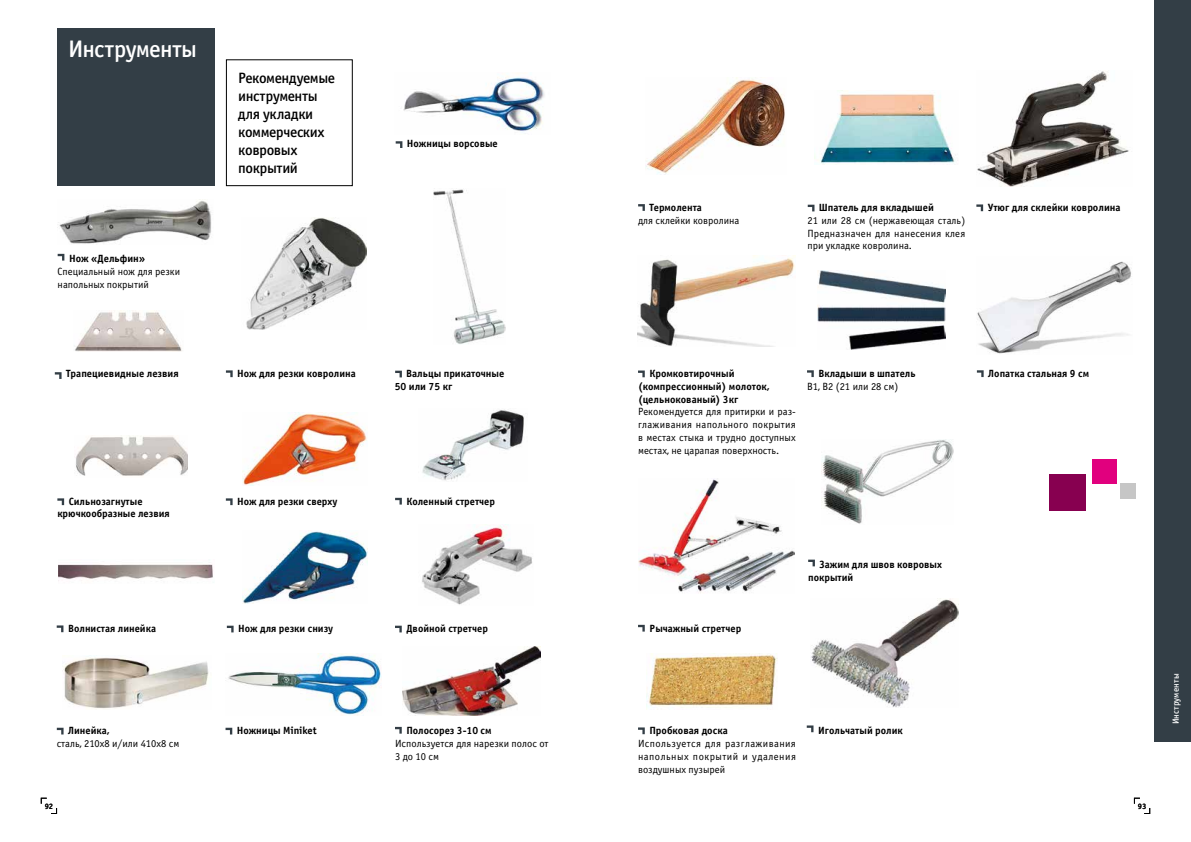
<style>
.page{position:relative;width:1191px;height:842px;background:#fff}
.page>*{position:absolute;margin:0;border:0;box-sizing:border-box;transform-origin:0 0}
.t1{font:24px "Officina Sans Medium ITC";letter-spacing:-.025em;color:#fff}
.t2{font:15px/18px "Officina Sans Medium ITC";letter-spacing:-.025em;color:#000}
.t3{font:10.5px/12.8px "Officina Sans Bold ITC";color:#000}
.t4{font:10.5px/12.8px "Officina Sans Book ITC";color:#000;text-align:justify}
.t5{font:9px "Officina Sans Medium ITC";letter-spacing:.015em;color:#fff}
.t6{font:8px "Officina Sans Medium ITC";color:#000}
</style>
<div class="page">
<svg style="left:41px;top:798px;width:16px;height:16px"></svg>
<svg style="left:1134px;top:798px;width:16px;height:16px"></svg>
<div style="left:226px;top:59px;width:127px;height:127px;border:1px solid #000"></div>
<div style="left:57px;top:28px;width:157px;height:158px;background:#333e46"></div>
<img style="left:58px;top:199px;width:153px;height:45px">
<svg style="left:58px;top:254px;width:6px;height:7px"></svg>
<img style="left:74px;top:310px;width:108px;height:42px">
<img style="left:75px;top:435px;width:113px;height:41px">
<svg style="left:55px;top:372px;width:7px;height:7px"></svg>
<svg style="left:57px;top:498px;width:7px;height:7px"></svg>
<svg style="left:226px;top:498px;width:7px;height:7px"></svg>
<svg style="left:395px;top:727px;width:7px;height:7px"></svg>
<svg style="left:226px;top:370px;width:7px;height:7px"></svg>
<img style="left:246px;top:217px;width:120px;height:113px">
<img style="left:242px;top:412px;width:125px;height:73px">
<img style="left:242px;top:531px;width:125px;height:72px">
<svg style="left:57px;top:625px;width:6px;height:7px"></svg>
<svg style="left:227px;top:626px;width:7px;height:6px"></svg>
<svg style="left:395px;top:498px;width:7px;height:7px"></svg>
<img style="left:58px;top:564px;width:155px;height:17px">
<img style="left:63px;top:655px;width:146px;height:54px">
<svg style="left:57px;top:728px;width:7px;height:6px"></svg>
<svg style="left:225px;top:728px;width:7px;height:6px"></svg>
<svg style="left:395px;top:626px;width:7px;height:6px"></svg>
<svg style="left:638px;top:625px;width:7px;height:7px"></svg>
<svg style="left:808px;top:560px;width:7px;height:6px"></svg>
<svg style="left:806px;top:725px;width:7px;height:7px"></svg>
<svg style="left:396px;top:141px;width:6px;height:7px"></svg>
<svg style="left:638px;top:204px;width:7px;height:7px"></svg>
<img style="left:228px;top:653px;width:153px;height:62px">
<img style="left:403px;top:76px;width:142px;height:58px">
<img style="left:814px;top:90px;width:144px;height:74px">
<svg style="left:807px;top:205px;width:7px;height:6px"></svg>
<svg style="left:976px;top:204px;width:7px;height:7px"></svg>
<img style="left:637px;top:256px;width:158px;height:90px">
<svg style="left:638px;top:370px;width:7px;height:7px"></svg>
<svg style="left:638px;top:727px;width:7px;height:7px"></svg>
<img style="left:646px;top:653px;width:131px;height:55px">
<img style="left:638px;top:478px;width:156px;height:115px">
<img style="left:646px;top:78px;width:139px;height:96px">
<img style="left:422px;top:409px;width:102px;height:72px">
<img style="left:422px;top:524px;width:110px;height:81px">
<img style="left:403px;top:647px;width:138px;height:68px">
<img style="left:434px;top:189px;width:71px;height:155px">
<svg style="left:395px;top:371px;width:7px;height:6px"></svg>
<svg style="left:807px;top:370px;width:6px;height:7px"></svg>
<svg style="left:977px;top:370px;width:6px;height:7px"></svg>
<img style="left:817px;top:271px;width:128px;height:78px">
<img style="left:821px;top:439px;width:133px;height:85px">
<img style="left:811px;top:598px;width:147px;height:109px">
<img style="left:977px;top:71px;width:152px;height:115px">
<div style="left:1049px;top:474px;width:36px;height:36px;background:#870050"></div>
<div style="left:1092px;top:459px;width:24px;height:24px;background:#e1007e"></div>
<div style="left:1120px;top:483px;width:15px;height:16px;background:#c6c6c6"></div>
<img style="left:977px;top:261px;width:155px;height:93px">
<div style="left:1154px;top:0;width:37px;height:741px;background:#333e46"></div>
<h1 class="t1" style="left:68px;top:35px;width:131px">Инструменты</h1>
<p class="t3" style="left:58px;top:252px;width:89px">Н ож «Дельфин»</p>
<p class="t4" style="left:58px;top:265px;width:124px">Специальный нож для резки напольных покрытий</p>
<h2 class="t2" style="left:238px;top:69px;width:98px">Рекомендуемые инструменты для укладки коммерческих ковровых покрытий</h2>
<p class="t3" style="left:407px;top:137px;width:92px">Н ожницы ворсовые</p>
<p class="t3" style="left:649px;top:201px;width:54px">Термолента</p>
<p class="t4" style="left:638px;top:214px;width:103px">для склейки ковролина</p>
<p class="t3" style="left:819px;top:201px;width:117px">Шпатель для вкладышей</p>
<p class="t4" style="left:807px;top:214px;width:159px">21 или 28 см (нержавеющая сталь)<br>Предназначен для нанесения клея при укладке ковролина.</p>
<p class="t3" style="left:976px;top:201px;width:146px">Утюг для склейки ковролина</p>
<p class="t3" style="left:55px;top:367px;width:125px">Трапециевидные лезвия</p>
<p class="t3" style="left:237px;top:367px;width:120px">Н ож для резки ковролина</p>
<p class="t3" style="left:638px;top:367px;width:133px">Кромковтирочный (компрессионный) молоток, (цельнокованый) 3кг</p>
<p class="t4" style="left:638px;top:405px;width:159px">Рекомендуется для притирки и раз&shy;глаживания напольного покрытия в местах стыка и трудно доступных местах, не царапая поверхность.</p>
<p class="t3" style="left:395px;top:367px;width:111px;text-indent:11px">Вальцы прикаточные<br>50 или 75 кг</p>
<p class="t3" style="left:818px;top:367px;width:99px">Вкладыши в шпатель</p>
<p class="t4" style="left:807px;top:380px;width:93px">B1, B2 (21 или 28 см)</p>
<p class="t3" style="left:988px;top:367px;width:102px">Лопатка стальная 9 см</p>
<p class="t3" style="left:57px;top:495px;width:114px;text-indent:11px">Сильнозагнутые крючкообразные лезвия</p>
<p class="t3" style="left:237px;top:495px;width:102px">Н ож для резки сверху</p>
<p class="t3" style="left:406px;top:495px;width:90px">Коленный стретчер</p>
<p class="t3" style="left:808px;top:558px;width:135px;text-indent:11px">Зажим для швов ковровых покрытий</p>
<p class="t3" style="left:68px;top:622px;width:89px">Волнистая линейка</p>
<p class="t3" style="left:238px;top:622px;width:96px">Н ож для резки снизу</p>
<p class="t3" style="left:406px;top:622px;width:83px">Двойной стретчер</p>
<p class="t3" style="left:649px;top:622px;width:93px">Рычажный стретчер</p>
<p class="t3" style="left:68px;top:724px;width:43px">Линейка,</p>
<p class="t4" style="left:57px;top:737px;width:124px">сталь, 210x8 и/или 410х8 см</p>
<p class="t3" style="left:237px;top:724px;width:81px">Н ожницы Miniket</p>
<p class="t3" style="left:395px;top:724px;width:98px">П олосорез 3-10 см</p>
<p class="t4" style="left:395px;top:737px;width:155px">Используется для нарезки полоc от<br>3 до 10 см</p>
<p class="t3" style="left:638px;top:724px;width:91px">П робковая доска</p>
<p class="t4" style="left:638px;top:737px;width:159px">Используется для разглаживания напольных покрытий и удаления воздушных пузырей</p>
<p class="t3" style="left:818px;top:724px;width:86px">Игольчатый ролик</p>
<p class="t6" style="left:45px;top:801px;width:10px">92</p>
<p class="t6" style="left:1138px;top:801px;width:10px">93</p>
<p class="t5" style="left:1170px;top:724px;width:52px;rotate:-90deg">Инструменты</p>
</div>
